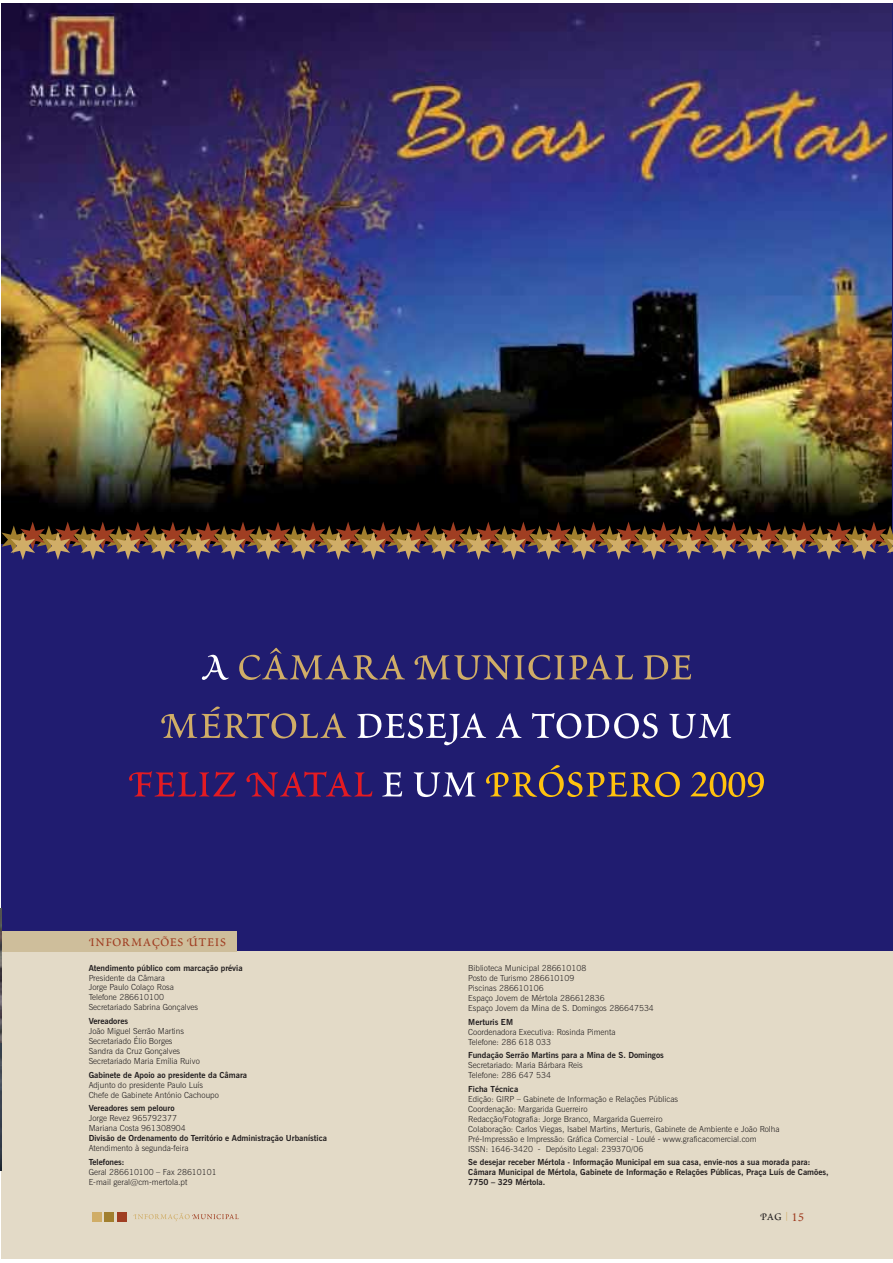
<style>
.page{position:relative;width:893px;height:1263px;background:#fff}
.page>*{position:absolute;margin:0;border:0;box-sizing:border-box;transform-origin:0 0}
.t1{font:18px "Poetica Roman Small Caps";color:#a03e22}
.t2{font:15.3px "Poetica Roman Small Caps";color:#231f20}
.t3{font:300 8.4px/10.1px "News Gothic BT";color:#231f20}
.t4{font:700 8.4px/10.1px "News Gothic BT";color:#231f20}
.s1{font-family:"DIN";font-weight:300;font-size:10.2px;color:#d0ad67}
.s2{font-size:18px;color:#a03e22}
</style>
<div class="page">
<div style="left:1px;top:4px;width:891px;height:947px;background:#201c70"></div>
<div style="left:1px;top:952px;width:891px;height:307px;background:#e3dac7"></div>
<div style="left:1px;top:932px;width:236px;height:20px;background:#cebe9b"></div>
<div style="left:92px;top:1212px;width:10px;height:9px;background:#d0ad67"></div>
<div style="left:104px;top:1212px;width:10px;height:9px;background:#a17f2e"></div>
<div style="left:117px;top:1212px;width:9px;height:9px;background:#a03e22"></div>
<svg style="left:134px;top:1213px;width:105px;height:8px"></svg>
<img style="left:0;top:908px;width:1px;height:262px">
<img style="left:1px;top:4px;width:890px;height:518px">
<svg style="left:1px;top:522px;width:891px;height:38px"></svg>
<svg style="left:202px;top:655px;width:27px;height:25px"></svg>
<svg style="left:239px;top:648px;width:452px;height:32px"></svg>
<svg style="left:161px;top:706px;width:185px;height:32px"></svg>
<svg style="left:357px;top:713px;width:374px;height:32px"></svg>
<svg style="left:129px;top:771px;width:243px;height:26px"></svg>
<svg style="left:382px;top:772px;width:93px;height:25px"></svg>
<svg style="left:486px;top:765px;width:278px;height:32px"></svg>
<h1 class="t1" style="left:89px;top:933px;width:139px">Informações Úteis</h1>
<p class="t4" style="left:89px;top:963px;width:155px">Atendimento público com marcação prévia</p>
<p class="t3" style="left:89px;top:973px;width:111px">Presidente da Câmara<br>Jorge Paulo Colaço Rosa<br>Telefone 286610100<br>Secretariado Sabrina Gonçalves</p>
<p class="t4" style="left:89px;top:1017px;width:41px">Vereadores</p>
<p class="t3" style="left:89px;top:1027px;width:113px">João Miguel Serrão Martins<br>Secretariado Élio Borges<br>Sandra da Cruz Gonçalves<br>Secretariado Maria Emília Ruivo</p>
<p class="t4" style="left:89px;top:1070px;width:160px">Gabinete de Apoio ao presidente da Câmara</p>
<p class="t3" style="left:89px;top:1080px;width:132px">Adjunto do presidente Paulo Luís<br>Chefe de Gabinete António Cachoupo</p>
<p class="t4" style="left:89px;top:1104px;width:87px">Vereadores sem pelouro</p>
<p class="t3" style="left:89px;top:1114px;width:99px">Jorge Revez 965792377<br>Mariana Costa 961308904</p>
<p class="t4" style="left:89px;top:1134px;width:240px">Divisão de Ordenamento do Território e Administração Urbanística</p>
<p class="t3" style="left:89px;top:1144px;width:101px">Atendimento à segunda-feira</p>
<p class="t4" style="left:89px;top:1158px;width:37px">Telefones:</p>
<p class="t3" style="left:89px;top:1168px;width:129px">Geral 286610100 – Fax 28610101<br>E-mail geral@cm-mertola.pt</p>
<p class="t3" style="left:468px;top:964px;width:187px">Biblioteca Municipal 286610108<br>Posto de Turismo 286610109<br>Piscinas 286610106<br>Espaço Jovem de Mértola 286612836<br>Espaço Jovem da Mina de S. Domingos 286647534</p>
<p class="t4" style="left:468px;top:1017px;width:46px">Merturis EM</p>
<p class="t3" style="left:468px;top:1027px;width:149px">Coordenadora Executiva: Rosinda Pimenta<br>Telefone: 286 618 033</p>
<p class="t4" style="left:468px;top:1051px;width:197px">Fundação Serrão Martins para a Mina de S. Domingos</p>
<p class="t3" style="left:468px;top:1061px;width:116px">Secretariado: Maria Bárbara Reis<br>Telefone: 286 647 534</p>
<p class="t4" style="left:468px;top:1085px;width:51px">Ficha Técnica</p>
<p class="t3" style="left:468px;top:1095px;width:313px">Edição: GIRP – Gabinete de Informação e Relações Públicas<br>Coordenação: Margarida Guerreiro<br>Redacção/Fotografia: Jorge Branco, Margarida Guerreiro<br>Colaboração: Carlos Viegas, Isabel Martins, Merturis, Gabinete de Ambiente e João Rolha Pré-Impressão e Impressão: Gráfica Comercial - Loulé - www.graficacomercial.com<br>ISSN: 1646-3420 - Depósito Legal: 239370/06</p>
<p class="t4" style="left:468px;top:1158px;width:362px">Se desejar receber Mértola - Informação Municipal em sua casa, envie-nos a sua morada para:<br>Câmara Municipal de Mértola, Gabinete de Informação e Relações Públicas, Praça Luís de Camões,<br>7750 – 329 Mértola.</p>
<h2 class="t2" style="left:760px;top:1209px;width:45px">Pag <span class="s1">|</span> <span class="s2">15</span></h2>
</div>
